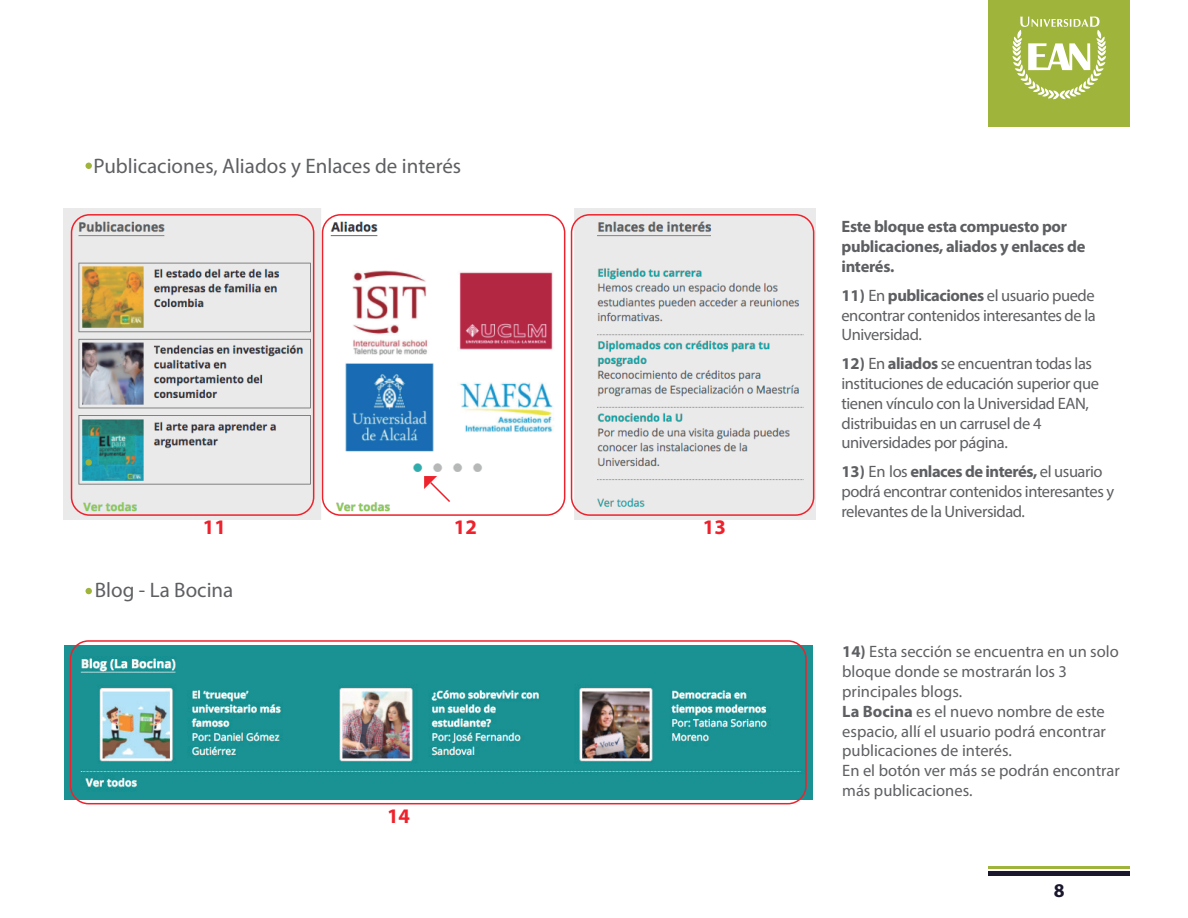
<style>
.page{position:relative;width:1188px;height:918px;background:#fff}
.page>*{position:absolute;margin:0;border:0;box-sizing:border-box;transform-origin:0 0}
.t1{font:21px "Myriad Pro";color:#5e5f62}
.t2{font:700 20.7px "Myriad Pro";color:#ee222c}
.t3{font:700 19.5px "Myriad Pro";color:#1b182e}
.t4{font:16.5px/19.8px "Myriad Pro";letter-spacing:-.025em;color:#5e5f62}
.t5{font:16.5px/19.8px "Myriad Pro";color:#5e5f62}
.t6{font:700 16.5px/19.8px "Myriad Pro";letter-spacing:-.02em;color:#5e5f62}
.s1{font-weight:700}
</style>
<div class="page">
<img style="left:63px;top:208px;width:752px;height:312px">
<div style="left:989px;top:0;width:141px;height:126px;background:#9fb43a"></div>
<svg style="left:1012px;top:17px;width:94px;height:83px"></svg>
<div style="left:989px;top:871px;width:141px;height:5px;background:#1b182e"></div>
<hr style="left:989px;top:866px;width:141px;height:3px;background:#9fb43a">
<div style="left:85px;top:163px;width:7px;height:6px;background:#9fb43a;border-radius:50%"></div>
<svg style="left:85px;top:459px;width:7px;height:7px"></svg>
<div style="left:71px;top:214px;width:243px;height:302px;border:2px solid #ee222c;border-radius:18px"></div>
<div style="left:322px;top:214px;width:243px;height:302px;border:2px solid #ee222c;border-radius:18px"></div>
<div style="left:571px;top:214px;width:243px;height:302px;border:2px solid #ee222c;border-radius:18px"></div>
<svg style="left:424px;top:476px;width:28px;height:28px"></svg>
<img style="left:64px;top:645px;width:749px;height:155px">
<div style="left:70px;top:640px;width:737px;height:164px;border:2px solid #ee222c;border-radius:18px"></div>
<div style="left:85px;top:588px;width:7px;height:6px;background:#9fb43a;border-radius:50%"></div>
<p class="t1" style="left:94px;top:153px;width:369px">Publicaciones, Aliados y Enlaces de interés</p>
<p class="t2" style="left:203px;top:515px;width:25px">11</p>
<p class="t1" style="left:95px;top:577px;width:140px">Blog - La Bocina</p>
<p class="t2" style="left:454px;top:515px;width:25px">12</p>
<p class="t2" style="left:703px;top:515px;width:25px">13</p>
<p class="t2" style="left:387px;top:804px;width:25px">14</p>
<p class="t6" style="left:842px;top:217px;width:245px">Este bloque esta compuesto por publicaciones, aliados y enlaces de interés.</p>
<p class="t4" style="left:842px;top:285px;width:256px;text-align:justify"><span class="s1">11)</span> En <span class="s1">publicaciones</span> el usuario puede encontrar contenidos interesantes de la Universidad.</p>
<p class="t4" style="left:842px;top:353px;width:259px"><span class="s1">12)</span> En <span class="s1">aliados</span> se encuentran todas las instituciones de educación superior que tienen vínculo con la Universidad EAN, distribuidas en un carrusel de 4 universidades por página.</p>
<p class="t4" style="left:842px;top:461px;width:274px"><span class="s1">13)</span> En los <span class="s1">enlaces de interés,</span> el usuario podrá encontrar contenidos interesantes y relevantes de la Universidad.</p>
<p class="t5" style="left:842px;top:642px;width:279px"><span class="s1">14)</span> Esta sección se encuentra en un solo bloque donde se mostrarán los 3 principales blogs.<br><span class="s1">La Bocina</span> es el nuevo nombre de este espacio, allí el usuario podrá encontrar publicaciones de interés.<br>En el botón ver más se podrán encontrar más publicaciones.</p>
<p class="t3" style="left:1054px;top:879px;width:12px">8</p>
</div>
